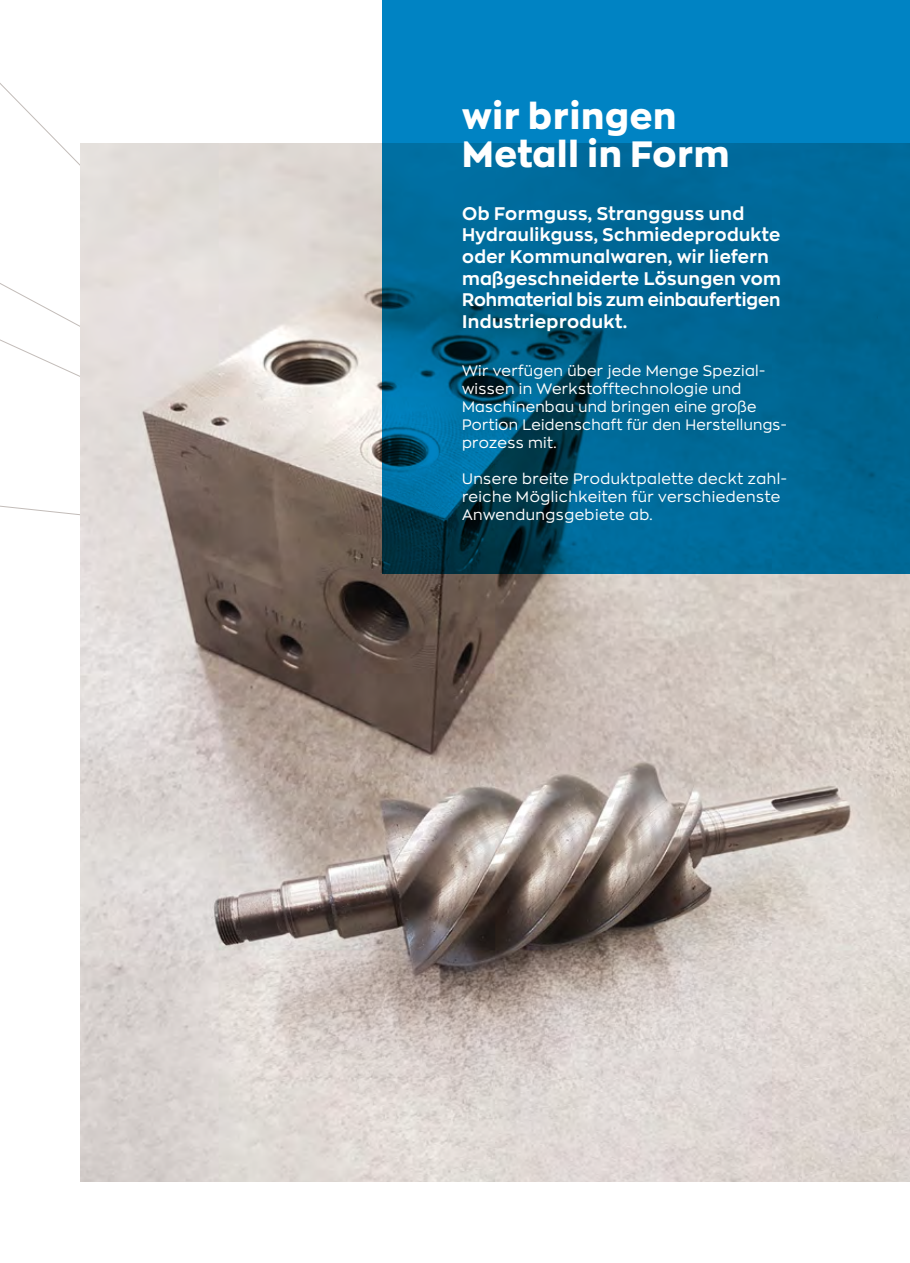
<style>
.page{position:relative;width:910px;height:1263px;background:#fff}
.page>*{position:absolute;margin:0;border:0;box-sizing:border-box;transform-origin:0 0}
.t1{font:800 36px/37.5px "Zona Pro";letter-spacing:.025em;color:#fff}
.t2{font:700 18px/21.6px "Zona Pro";letter-spacing:.025em;color:#fff}
.t3{font:15px/18px "Zona Pro";letter-spacing:.025em;color:#fff}
</style>
<div class="page">
<svg style="left:0;top:83px;width:80px;height:433px"></svg>
<img style="left:81px;top:143px;width:829px;height:1038px">
<svg style="left:383px;top:0;width:527px;height:574px;background:#006a9a"></svg>
<h1 class="t1" style="left:462px;top:96px;width:269px">wir bringen<br>Metall in Form</h1>
<p class="t2" style="left:462px;top:202px;width:320px">Ob Formguss, Strangguss und<br>Hydraulikguss, Schmiedeprodukte oder Kommunalwaren, wir liefern maßgeschneiderte Lösungen vom<br>Rohmaterial bis zum einbaufertigen<br>Industrieprodukt.</p>
<p class="t3" style="left:462px;top:361px;width:326px">Wir verfügen über jede Menge Spezial&shy;wissen in Werkstofftechnologie und Maschinenbau und bringen eine große Portion Leidenschaft für den Herstellungs&shy;prozess mit.</p>
<p class="t3" style="left:462px;top:469px;width:326px">Unsere breite Produktpalette deckt zahl&shy;reiche Möglichkeiten für verschiedenste<br>Anwendungsgebiete ab.</p>
</div>
